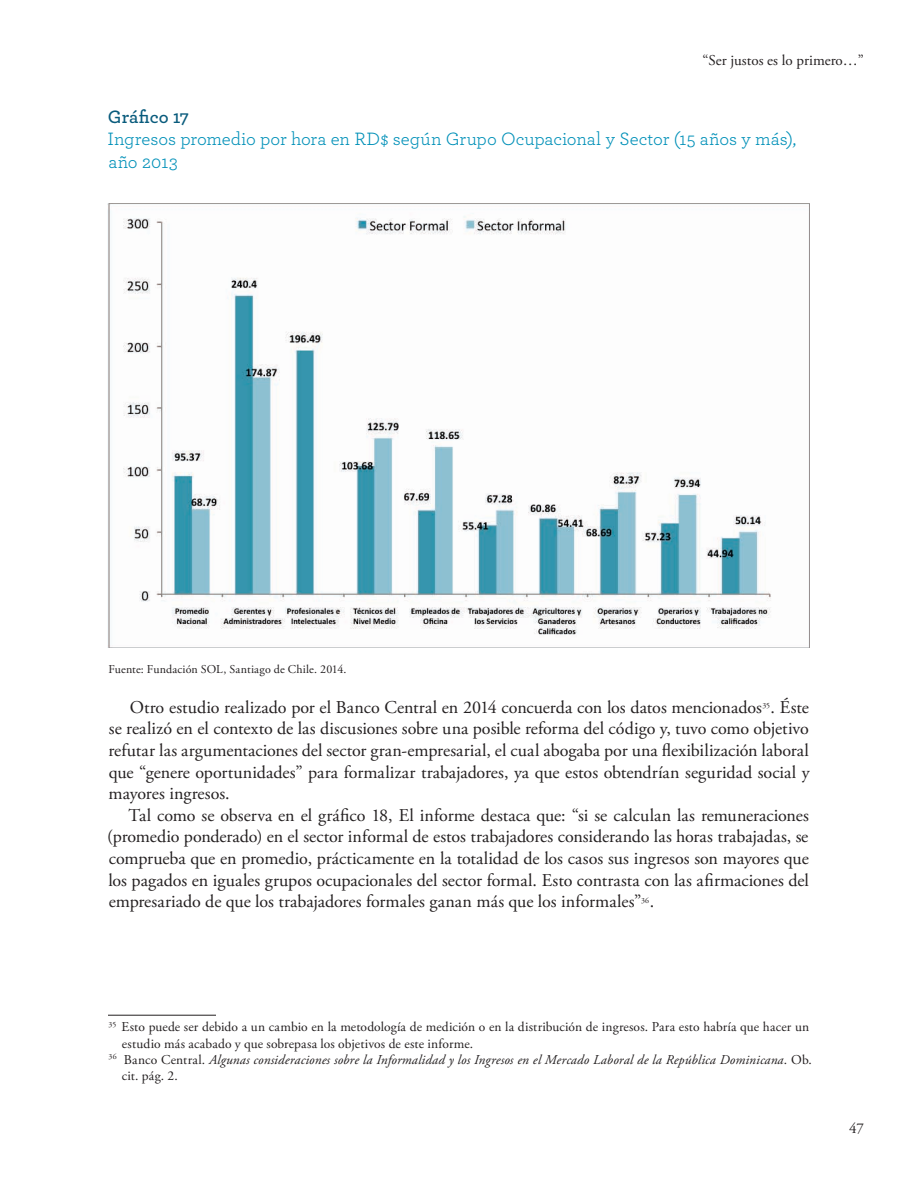
<style>
.page{position:relative;width:918px;height:1188px;background:#fff}
.page>*{position:absolute;margin:0;border:0;box-sizing:border-box;transform-origin:0 0}
.t1{font:18.75px/22.5px "Archer";color:#0090b8}
.t2{font:600 18.75px "Archer";color:#095b7c}
.t3{font:18px/21.6px "Adobe Garamond Pro";color:#231f20;text-align:justify}
.t4{font:15px "Adobe Garamond Pro";color:#231f20}
.t5{font:13.5px "Adobe Garamond Pro";letter-spacing:.01em;color:#231f20}
.t6{font:italic 13.5px "Adobe Garamond Pro";letter-spacing:.01em;color:#231f20}
.t7{font:12px "Adobe Garamond Pro";letter-spacing:.01em;color:#231f20}
.t8{font:7.8px "Adobe Garamond Pro";color:#231f20}
.s1{font-style:normal}
</style>
<div class="page">
<img style="left:108px;top:203px;width:701px;height:445px">
<hr style="left:108px;top:1015px;width:108px;height:1px;background:#231f20">
<p class="t4" style="left:703px;top:51px;width:163px">“Ser justos es lo primero…”</p>
<p class="t2" style="left:108px;top:103px;width:83px">Gráfico 17</p>
<p class="t1" style="left:107px;top:127px;width:690px">Ingresos promedio por hora en RD$ según Grupo Ocupacional y Sector (15 años y más), año 2013</p>
<p class="t7" style="left:109px;top:662px;width:240px">Fuente: Fundación SOL, Santiago de Chile. 2014.</p>
<p class="t3" style="left:130px;top:697px;width:634px">Otro estudio realizado por el Banco Central en 2014 concuerda con los datos mencionados</p>
<p class="t8" style="left:762px;top:701px;width:9px">35</p>
<p class="t3" style="left:108px;top:697px;width:703px;text-indent:662px">. Éste se realizó en el contexto de las discusiones sobre una posible reforma del código y, tuvo como objetivo refutar las argumentaciones del sector gran-empresarial, el cual abogaba por una flexibilización laboral que “genere oportunidades” para formalizar trabajadores, ya que estos obtendrían seguridad social y mayores ingresos.</p>
<p class="t3" style="left:107px;top:805px;width:703px;text-indent:21px">Tal como se observa en el gráfico 18, El informe destaca que: “si se calculan las remuneraciones (promedio ponderado) en el sector informal de estos trabajadores considerando las horas trabajadas, se comprueba que en promedio, prácticamente en la totalidad de los casos sus ingresos son mayores que los pagados en iguales grupos ocupacionales del sector formal. Esto contrasta con las afirmaciones del empresariado de que los trabajadores formales ganan más que los informales”</p>
<p class="t8" style="left:641px;top:896px;width:10px">36</p>
<p class="t3" style="left:650px;top:891px;width:6px">.</p>
<p class="t5" style="left:109px;top:1019px;width:702px"><sup>35</sup> Esto puede ser debido a un cambio en la metodología de medición o en la distribución de ingresos. Para esto habría que hacer un</p>
<p class="t5" style="left:122px;top:1035px;width:353px">estudio más acabado y que sobrepasa los objetivos de este informe.</p>
<p class="t6" style="left:109px;top:1051px;width:705px"><sup>36</sup> <span class="s1">Banco Central.</span> Algunas consideraciones sobre la Informalidad y los Ingresos en el Mercado Laboral de la República Dominicana<span class="s1">. Ob.</span></p>
<p class="t5" style="left:122px;top:1068px;width:57px">cit. pág. 2.</p>
<p class="t4" style="left:849px;top:1119px;width:16px">47</p>
</div>
